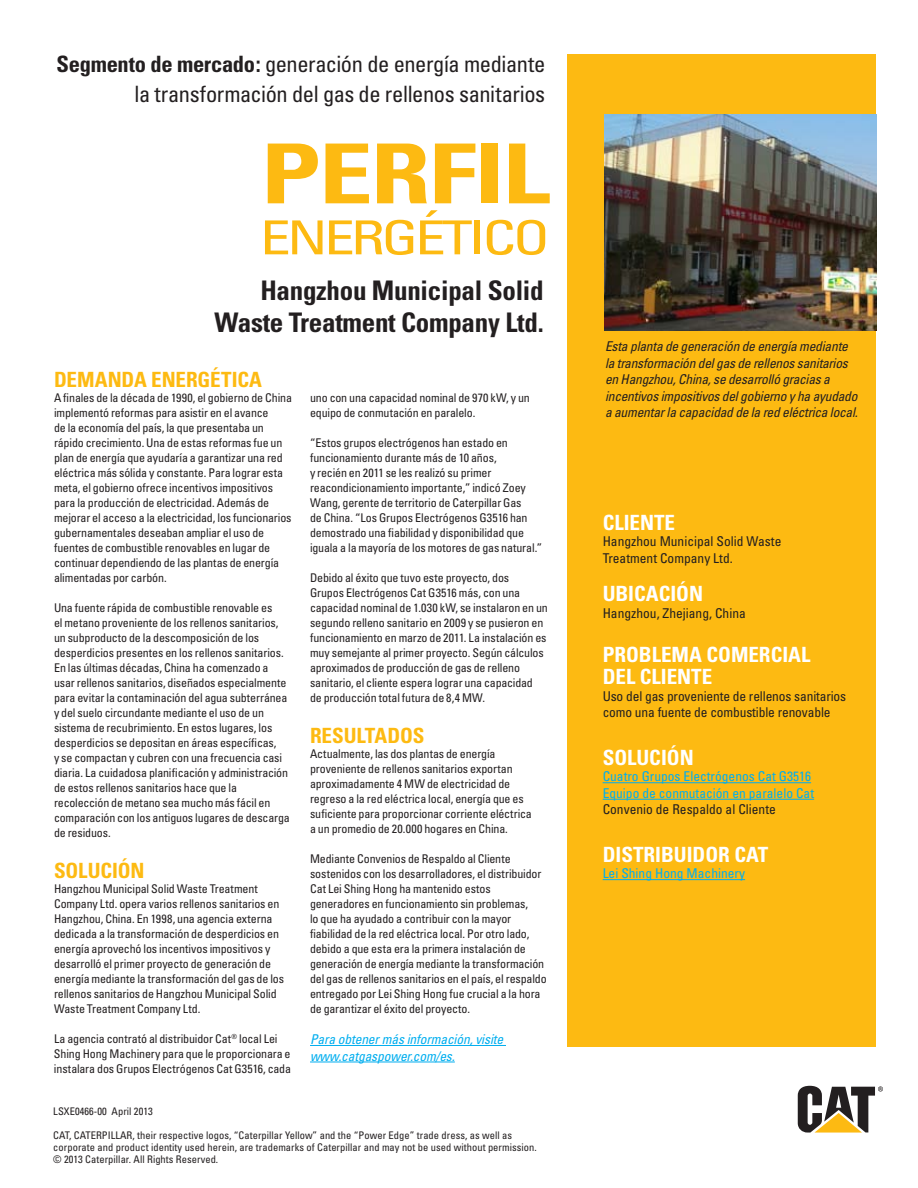
<style>
.page{position:relative;width:918px;height:1188px;background:#fff}
.page>*{position:absolute;margin:0;border:0;box-sizing:border-box;transform-origin:0 0}
.t1{font:700 condensed 82.8px "Univers";letter-spacing:-.02em;color:#fdba12;scale:1.3 1}
.t2{font:condensed 46.95px "Univers";letter-spacing:-.06em;color:#fdba12;scale:1.3 1}
.t3{font:700 condensed 27px/32.4px "Univers";letter-spacing:-.01em;color:#231f20;text-align:right}
.t4{font:condensed 22.5px/29.4px "Univers";letter-spacing:-.02em;color:#231f20;text-align:right}
.t5{font:700 condensed 21px "Univers";color:#fff}
.t6{font:700 condensed 21px "Univers";letter-spacing:-.005em;color:#fdba12}
.t7{font:italic condensed 13.5px/16.5px "Univers";letter-spacing:-.02em;color:#231f20}
.t8{font:condensed 13.5px/16.5px "Univers";color:#231f20}
.t9{font:condensed 13.5px/16.5px "Univers";color:#00aeef}
.t10{font:italic condensed 13.5px/16.5px "Univers";letter-spacing:-.01em;color:#00aeef}
.t11{font:condensed 12px/15px "Univers";letter-spacing:-.01em;color:#231f20}
.t12{font:condensed 10.5px/12px "Univers";letter-spacing:.005em;color:#231f20}
.s1{font-weight:700}
</style>
<div class="page">
<div style="left:567px;top:54px;width:309px;height:992px;background:#fdba12"></div>
<hr style="left:310px;top:1045px;width:196px;height:1px;background:#00aeef">
<hr style="left:310px;top:1062px;width:145px;height:1px;background:#00aeef">
<hr style="left:603px;top:782px;width:208px;height:1px;background:#00aeef">
<hr style="left:603px;top:799px;width:211px;height:1px;background:#00aeef">
<hr style="left:603px;top:879px;width:142px;height:1px;background:#00aeef">
<img style="left:605px;top:114px;width:271px;height:216px">
<svg style="left:798px;top:1086px;width:85px;height:47px"></svg>
<h3 class="t4" style="left:57px;top:49px;width:490px"><span class="s1">Segmento de mercado:</span> generación de energía mediante la transformación del gas de rellenos sanitarios</h3>
<h1 class="t1" style="left:261px;top:123px;width:224px">PERFIL</h1>
<h2 class="t2" style="left:260px;top:208px;width:225px">ENERGÉTICO</h2>
<h3 class="t3" style="left:215px;top:274px;width:331px">Hangzhou Municipal Solid<br>Waste Treatment Company Ltd.</h3>
<h3 class="t6" style="left:54px;top:367px;width:210px">DEMANDA ENERGÉTICA</h3>
<p class="t11" style="left:54px;top:390px;width:240px">A finales de la década de 1990, el gobierno de China implementó reformas para asistir en el avance<br>de la economía del país, la que presentaba un rápido crecimiento. Una de estas reformas fue un plan de energía que ayudaría a garantizar una red eléctrica más sólida y constante. Para lograr esta meta, el gobierno ofrece incentivos impositivos para la producción de electricidad. Además de mejorar el acceso a la electricidad, los funcionarios gubernamentales deseaban ampliar el uso de fuentes de combustible renovables en lugar de continuar dependiendo de las plantas de energía alimentadas por carbón.</p>
<p class="t11" style="left:54px;top:600px;width:237px">Una fuente rápida de combustible renovable es<br>el metano proveniente de los rellenos sanitarios, un subproducto de la descomposición de los desperdicios presentes en los rellenos sanitarios.<br>En las últimas décadas, China ha comenzado a usar rellenos sanitarios, diseñados especialmente para evitar la contaminación del agua subterránea y del suelo circundante mediante el uso de un sistema de recubrimiento. En estos lugares, los desperdicios se depositan en áreas específicas,<br>y se compactan y cubren con una frecuencia casi diaria. La cuidadosa planificación y administración de estos rellenos sanitarios hace que la recolección de metano sea mucho más fácil en comparación con los antiguos lugares de descarga de residuos.</p>
<h3 class="t6" style="left:54px;top:857px;width:92px">SOLUCIÓN</h3>
<p class="t11" style="left:54px;top:881px;width:232px">Hangzhou Municipal Solid Waste Treatment Company Ltd. opera varios rellenos sanitarios en Hangzhou, China. En 1998, una agencia externa dedicada a la transformación de desperdicios en energía aprovechó los incentivos impositivos y desarrolló el primer proyecto de generación de energía mediante la transformación del gas de los rellenos sanitarios de Hangzhou Municipal Solid Waste Treatment Company Ltd.</p>
<p class="t11" style="left:54px;top:1031px;width:239px">La agencia contrató al distribuidor Cat<sup>®</sup> local Lei<br>Shing Hong Machinery para que le proporcionara e instalara dos Grupos Electrógenos Cat G3516, cada</p>
<p class="t11" style="left:310px;top:390px;width:221px">uno con una capacidad nominal de 970 kW, y un equipo de conmutación en paralelo.</p>
<p class="t11" style="left:310px;top:435px;width:234px">“Estos grupos electrógenos han estado en funcionamiento durante más de 10 años,<br>y recién en 2011 se les realizó su primer reacondicionamiento importante,” indicó Zoey Wang, gerente de territorio de Caterpillar Gas<br>de China. “Los Grupos Electrógenos G3516 han demostrado una fiabilidad y disponibilidad que iguala a la mayoría de los motores de gas natural.”</p>
<p class="t11" style="left:310px;top:570px;width:239px">Debido al éxito que tuvo este proyecto, dos<br>Grupos Electrógenos Cat G3516 más, con una capacidad nominal de 1.030 kW, se instalaron en un segundo relleno sanitario en 2009 y se pusieron en funcionamiento en marzo de 2011. La instalación es muy semejante al primer proyecto. Según cálculos aproximados de producción de gas de relleno sanitario, el cliente espera lograr una capacidad<br>de producción total futura de 8,4 MW.</p>
<h3 class="t6" style="left:310px;top:722px;width:116px">RESULTADOS</h3>
<p class="t11" style="left:310px;top:746px;width:223px">Actualmente, las dos plantas de energía proveniente de rellenos sanitarios exportan aproximadamente 4 MW de electricidad de regreso a la red eléctrica local, energía que es suficiente para proporcionar corriente eléctrica a un promedio de 20.000 hogares en China.</p>
<p class="t11" style="left:310px;top:851px;width:238px">Mediante Convenios de Respaldo al Cliente sostenidos con los desarrolladores, el distribuidor Cat Lei Shing Hong ha mantenido estos generadores en funcionamiento sin problemas,<br>lo que ha ayudado a contribuir con la mayor fiabilidad de la red eléctrica local. Por otro lado, debido a que esta era la primera instalación de generación de energía mediante la transformación del gas de rellenos sanitarios en el país, el respaldo entregado por Lei Shing Hong fue crucial a la hora de garantizar el éxito del proyecto.</p>
<p class="t10" style="left:310px;top:1031px;width:195px">Para obtener más información, visite www.catgaspower.com/es.</p>
<p class="t12" style="left:53px;top:1105px;width:101px">LSXE0466-00 April 2013</p>
<p class="t12" style="left:53px;top:1129px;width:485px">CAT, CATERPILLAR, their respective logos, “Caterpillar Yellow” and the “Power Edge” trade dress, as well as corporate and product identity used herein, are trademarks of Caterpillar and may not be used without permission. © 2013 Caterpillar. All Rights Reserved.</p>
<p class="t7" style="left:605px;top:338px;width:254px">Esta planta de generación de energía mediante la transformación del gas de rellenos sanitarios en Hangzhou, China, se desarrolló gracias a incentivos impositivos del gobierno y ha ayudado a aumentar la capacidad de la red eléctrica local.</p>
<h3 class="t5" style="left:603px;top:509px;width:23px">Cliente</h3>
<p class="t8" style="left:603px;top:533px;width:180px">Hangzhou Municipal Solid Waste<br>Treatment Company Ltd.</p>
<h3 class="t5" style="left:603px;top:581px;width:37px">Ubicación</h3>
<p class="t8" style="left:603px;top:605px;width:145px">Hangzhou, Zhejiang, China</p>
<h3 class="t5" style="left:603px;top:642px;width:63px">problema</h3>
<h3 class="t5" style="left:706px;top:642px;width:13px">comercial</h3>
<h3 class="t5" style="left:603px;top:664px;width:12px">del</h3>
<h3 class="t5" style="left:640px;top:664px;width:12px">cliente</h3>
<p class="t8" style="left:603px;top:688px;width:245px">Uso del gas proveniente de rellenos sanitarios como una fuente de combustible renovable</p>
<h3 class="t5" style="left:603px;top:745px;width:24px">Solución</h3>
<p class="t9" style="left:603px;top:768px;width:213px">Cuatro Grupos Electrógenos Cat G3516<br>Equipo de conmutación en paralelo Cat</p>
<p class="t8" style="left:603px;top:801px;width:175px">Convenio de Respaldo al Cliente</p>
<h3 class="t5" style="left:603px;top:841px;width:23px">Distri</h3>
<h3 class="t5" style="left:661px;top:841px;width:25px">buidor</h3>
<h3 class="t5" style="left:735px;top:841px;width:24px">Cat</h3>
<p class="t9" style="left:603px;top:865px;width:144px">Lei Shing Hong Machinery</p>
</div>
